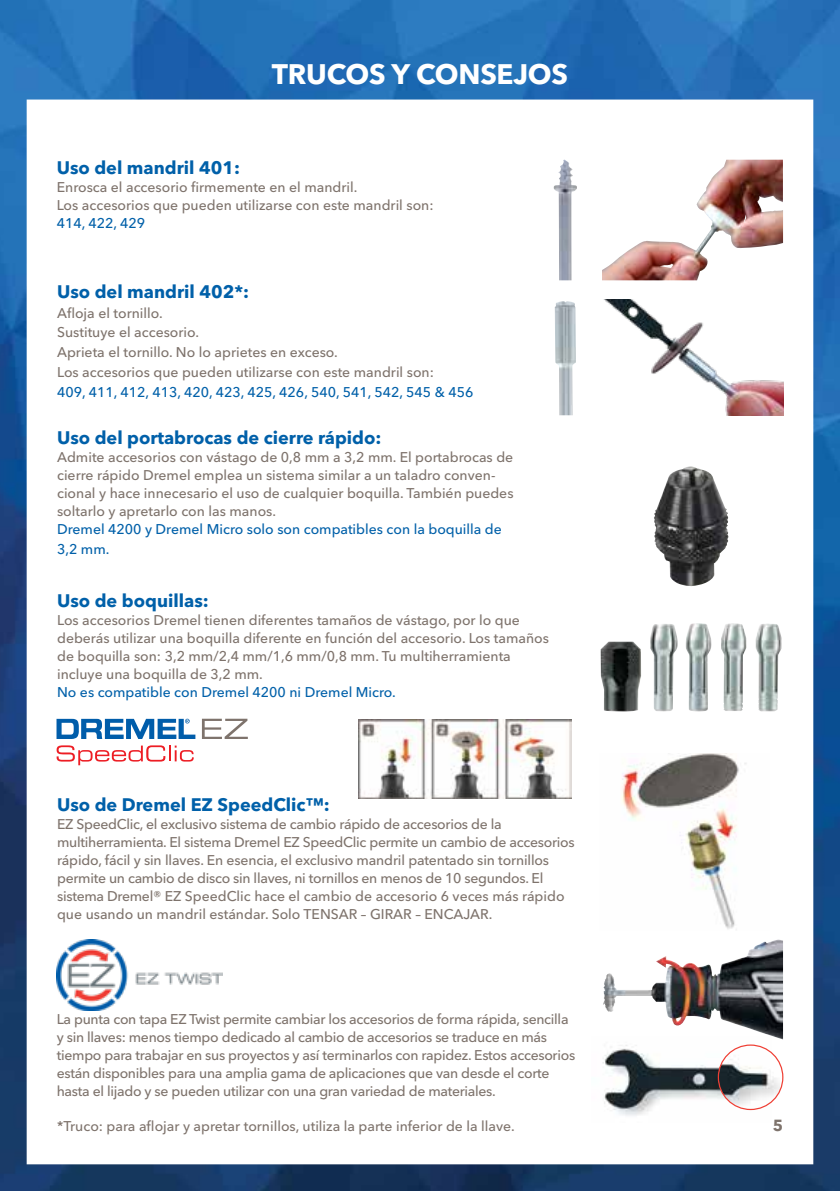
<style>
.page{position:relative;width:840px;height:1191px;background:#fff}
.page>*{position:absolute;margin:0;border:0;box-sizing:border-box;transform-origin:0 0}
.t1{font:700 28px "Avenir Next LT Pro";letter-spacing:-.01em;color:#fff}
.t2{font:700 18px "Avenir Next LT Pro";color:#0060a9}
.t3{font:700 16px "Avenir Next LT Pro";color:#7e736c}
.t4{font:500 14px/18px "Avenir Next LT Pro";letter-spacing:-.02em;color:#7e736c}
.t5{font:500 14px/18px "Avenir Next LT Pro";color:#7e736c}
.t6{font:500 14px/19.2px "Avenir Next LT Pro";color:#0060a9}
</style>
<div class="page">
<img style="left:0;top:0;width:839px;height:1191px">
<img style="left:601px;top:160px;width:181px;height:120px">
<img style="left:600px;top:300px;width:183px;height:115px">
<img style="left:358px;top:719px;width:213px;height:79px">
<img style="left:600px;top:623px;width:181px;height:88px">
<img style="left:653px;top:466px;width:76px;height:120px">
<img style="left:590px;top:1036px;width:181px;height:86px">
<img style="left:718px;top:1045px;width:61px;height:64px">
<div style="left:717px;top:1044px;width:66px;height:66px;border:1px solid #ef3e33;border-radius:50%"></div>
<svg style="left:56px;top:718px;width:139px;height:21px"></svg>
<svg style="left:57px;top:745px;width:137px;height:20px"></svg>
<svg style="left:202px;top:718px;width:46px;height:21px"></svg>
<img style="left:56px;top:939px;width:167px;height:71px">
<img style="left:553px;top:160px;width:23px;height:120px">
<img style="left:554px;top:301px;width:21px;height:114px">
<img style="left:599px;top:753px;width:170px;height:177px">
<img style="left:602px;top:939px;width:175px;height:66px">
<h1 class="t1" style="left:272px;top:57px;width:297px">TRUCOS Y CONSEJOS</h1>
<p class="t2" style="left:57px;top:157px;width:185px">Uso del mandril 401:</p>
<p class="t5" style="left:57px;top:178px;width:378px">Enrosca el accesorio firmemente en el mandril.<br>Los accesorios que pueden utilizarse con este mandril son:</p>
<p class="t6" style="left:57px;top:214px;width:90px">414, 422, 429</p>
<p class="t2" style="left:57px;top:280px;width:193px">Uso del mandril 402*:</p>
<p class="t5" style="left:57px;top:303px;width:378px;line-height:19.8px">Afloja el tornillo.<br>Sustituye el accesorio.<br>Aprieta el tornillo. No lo aprietes en exceso.<br>Los accesorios que pueden utilizarse con este mandril son:</p>
<p class="t6" style="left:57px;top:382px;width:417px">409, 411, 412, 413, 420, 423, 425, 426, 540, 541, 542, 545 &amp; 456</p>
<p class="t2" style="left:57px;top:427px;width:326px">Uso del portabrocas de cierre rápido:</p>
<p class="t5" style="left:57px;top:448px;width:457px">Admite accesorios con vástago de 0,8 mm a 3,2 mm. El portabrocas de cierre rápido Dremel emplea un sistema similar a un taladro conven&shy;cional y hace innecesario el uso de cualquier boquilla. También puedes soltarlo y apretarlo con las manos.</p>
<p class="t6" style="left:57px;top:520px;width:446px">Dremel 4200 y Dremel Micro solo son compatibles con la boquilla de<br>3,2 mm.</p>
<p class="t2" style="left:57px;top:590px;width:153px">Uso de boquillas:</p>
<p class="t5" style="left:57px;top:611px;width:493px">Los accesorios Dremel tienen diferentes tamaños de vástago, por lo que deberás utilizar una boquilla diferente en función del accesorio. Los tamaños de boquilla son: 3,2 mm/2,4 mm/1,6 mm/0,8 mm. Tu multiherramienta incluye una boquilla de 3,2 mm.</p>
<p class="t6" style="left:57px;top:683px;width:340px">No es compatible con Dremel 4200 ni Dremel Micro.</p>
<p class="t2" style="left:57px;top:793px;width:274px">Uso de Dremel EZ SpeedClic™:</p>
<p class="t4" style="left:57px;top:815px;width:519px">EZ SpeedClic, el exclusivo sistema de cambio rápido de accesorios de la multiherramienta. El sistema Dremel EZ SpeedClic permite un cambio de accesorios rápido, fácil y sin llaves. En esencia, el exclusivo mandril patentado sin tornillos permite un cambio de disco sin llaves, ni tornillos en menos de 10 segundos. El sistema Dremel® EZ SpeedClic hace el cambio de accesorio 6 veces más rápido que usando un mandril estándar. Solo TENSAR – GIRAR – ENCAJAR.</p>
<p class="t4" style="left:57px;top:1010px;width:519px">La punta con tapa EZ Twist permite cambiar los accesorios de forma rápida, sencilla y sin llaves: menos tiempo dedicado al cambio de accesorios se traduce en más tiempo para trabajar en sus proyectos y así terminarlos con rapidez. Estos accesorios están disponibles para una amplia gama de aplicaciones que van desde el corte hasta el lijado y se pueden utilizar con una gran variedad de materiales.</p>
<p class="t5" style="left:57px;top:1117px;width:459px">*Truco: para aflojar y apretar tornillos, utiliza la parte inferior de la llave.</p>
<p class="t3" style="left:772px;top:1116px;width:12px">5</p>
</div>
